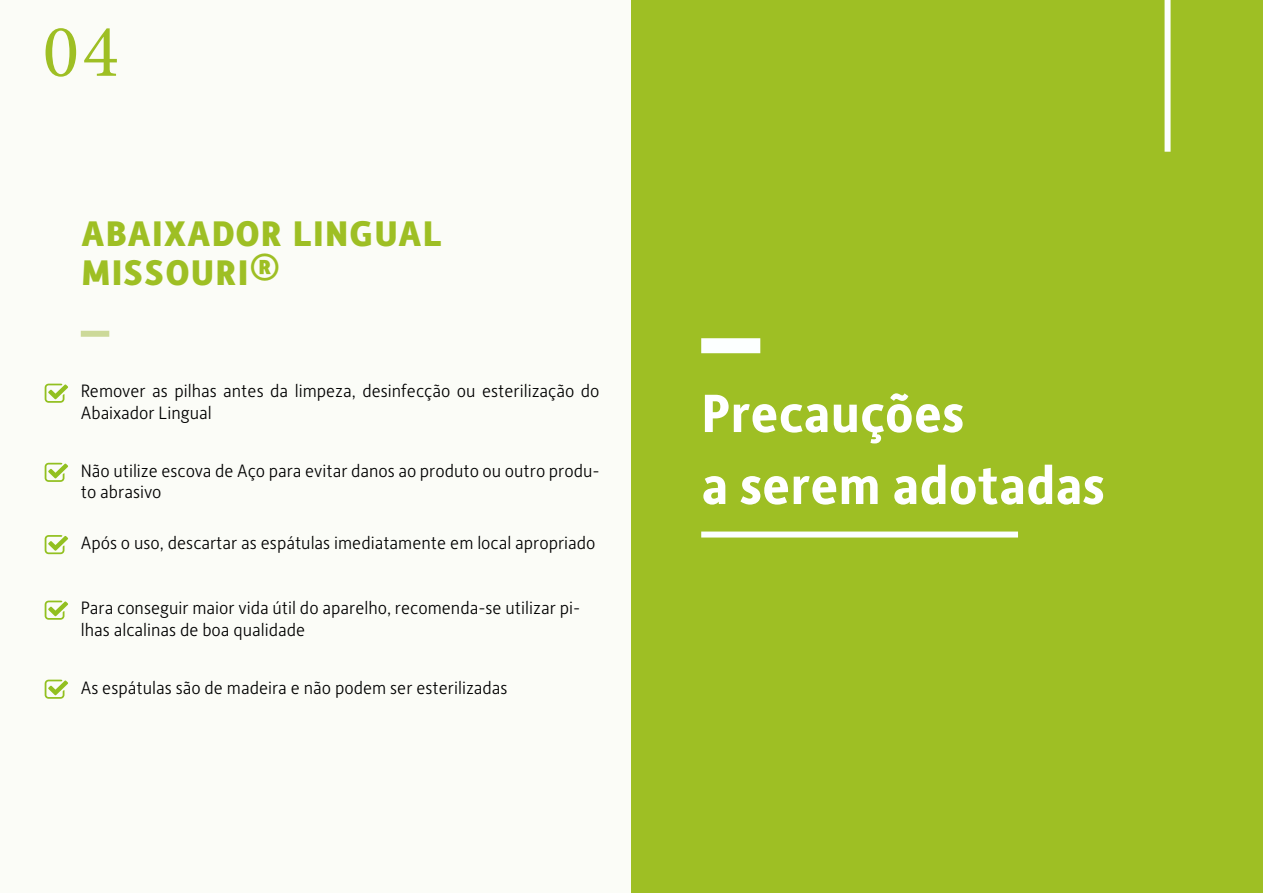
<style>
.page{position:relative;width:1263px;height:893px;background:#fff}
.page>*{position:absolute;margin:0;border:0;box-sizing:border-box;transform-origin:0 0}
.t1{font:75px "Minion Pro";color:#9ebf24}
.t2{font:700 54px/72px "Alber New";color:#fff}
.t3{font:700 45px/39px "Alber New";color:#9ebf24}
.t4{font:300 18px/21.6px "Alber New";color:#000}
</style>
<div class="page">
<div style="left:0;top:0;width:631px;height:893px;background:#fbfcf7"></div>
<div style="left:81px;top:331px;width:28px;height:6px;background:#ccd999"></div>
<div style="left:631px;top:0;width:632px;height:893px;background:#9ebf24"></div>
<div style="left:701px;top:338px;width:59px;height:15px;background:#fcffff"></div>
<div style="left:701px;top:531px;width:317px;height:6px;background:#fcffff"></div>
<div style="left:1164px;top:0;width:6px;height:152px;background:#fcffff"></div>
<svg style="left:45px;top:384px;width:23px;height:19px"></svg>
<svg style="left:45px;top:463px;width:23px;height:19px"></svg>
<svg style="left:45px;top:535px;width:23px;height:19px"></svg>
<svg style="left:45px;top:601px;width:23px;height:19px"></svg>
<svg style="left:45px;top:680px;width:23px;height:19px"></svg>
<h1 class="t1" style="left:43px;top:2px;width:77px">04</h1>
<h3 class="t3" style="left:81px;top:209px;width:363px">abaixador lingual<br>MISSOURI</h3>
<h3 class="t3" style="left:249px;top:248px;width:33px">®</h3>
<p class="t4" style="left:81px;top:380px;width:520px">Remover as pilhas antes da limpeza, desinfecção ou esterilização do<br>Abaixador Lingual</p>
<p class="t4" style="left:81px;top:459px;width:520px">Não utilize escova de Aço para evitar danos ao produto ou outro produ&shy;to abrasivo</p>
<p class="t4" style="left:81px;top:531px;width:516px">Após o uso, descartar as espátulas imediatamente em local apropriado</p>
<p class="t4" style="left:81px;top:597px;width:501px">Para conseguir maior vida útil do aparelho, recomenda-se utilizar pi&shy;lhas alcalinas de boa qualidade</p>
<p class="t4" style="left:81px;top:676px;width:428px">As espátulas são de madeira e não podem ser esterilizadas</p>
<h2 class="t2" style="left:701px;top:375px;width:405px">Precauções<br>a serem adotadas</h2>
</div>
